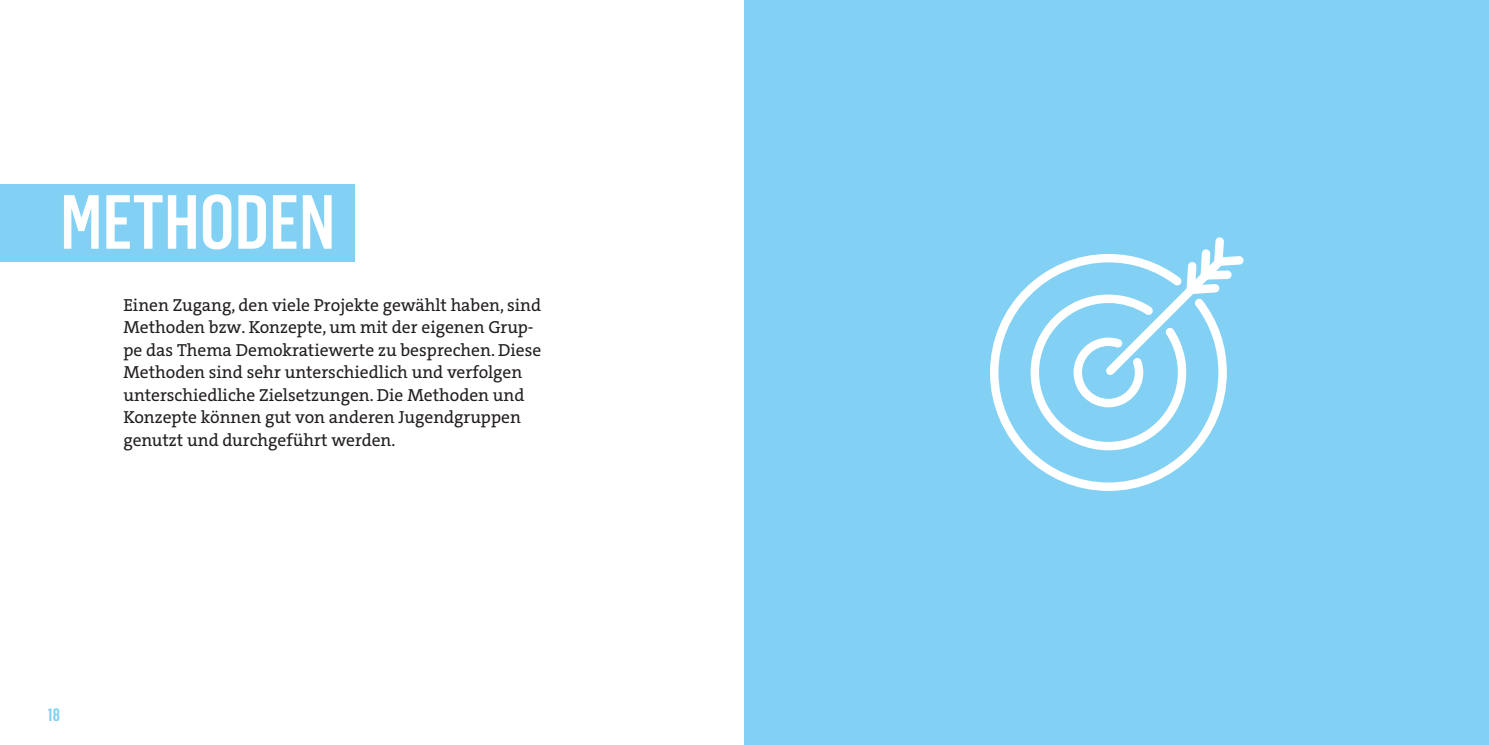
<style>
.page{position:relative;width:1489px;height:745px;background:#fff}
.page>*{position:absolute;margin:0;border:0;box-sizing:border-box;transform-origin:0 0}
.t1{font:500 75px "Flama Condensed";color:#fff}
.t2{font:17.5px/22.5px "The Serif C5";color:#231f20}
.t3{font:600 17.5px "Flama Condensed";color:#82d1f5}
</style>
<div class="page">
<div style="left:744px;top:0;width:744px;height:744px;background:#82d1f5"></div>
<div style="left:0;top:183px;width:354px;height:78px;background:#82d1f5"></div>
<svg style="left:990px;top:284px;width:208px;height:206px"></svg>
<svg style="left:1030px;top:237px;width:213px;height:213px"></svg>
<h1 class="t1" style="left:60px;top:179px;width:277px">METHODEN</h1>
<p class="t2" style="left:123px;top:293px;width:419px">Einen Zugang, den viele Projekte gewählt haben, sind Methoden bzw. Konzepte, um mit der eigenen Grup&shy;pe das Thema Demokratiewerte zu besprechen. Diese Methoden sind sehr unterschiedlich und verfolgen unterschiedliche Zielsetzungen. Die Methoden und Konzepte können gut von anderen Jugendgruppen genutzt und durchgeführt werden.</p>
<p class="t3" style="left:48px;top:704px;width:14px">18</p>
</div>
